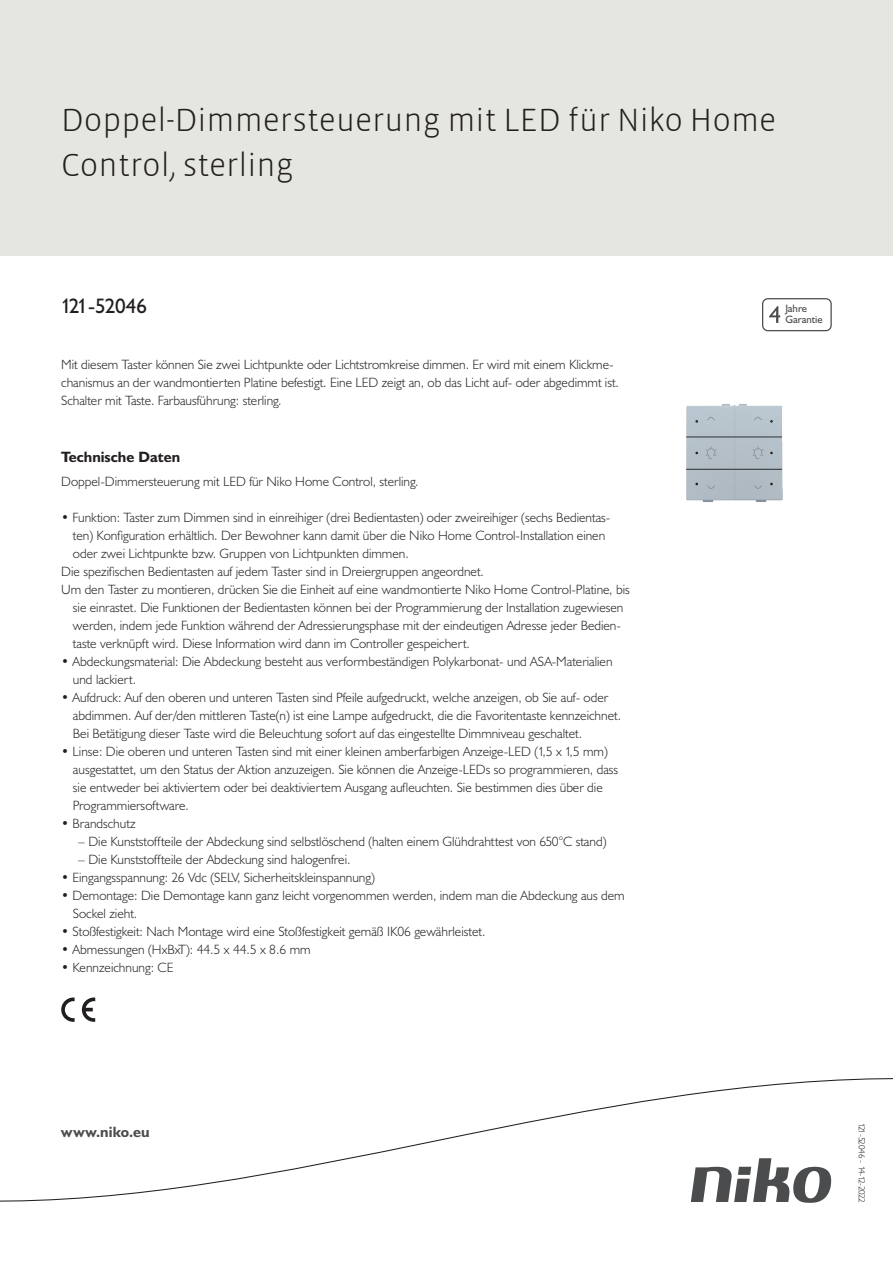
<style>
.page{position:relative;width:893px;height:1263px;background:#fff}
.page>*{position:absolute;margin:0;border:0;box-sizing:border-box;transform-origin:0 0}
.Title_datasheets{font:300 33px/45px "Vista Sans";color:#231f20}
.Article_number{font:21px "Humanist 521 BT";letter-spacing:-.03em;color:#231f20}
.Titles_parts{font:700 15px "Humanist 521 BT";color:#231f20}
.titel_afbeelding{font:700 15px "Humanist 521 BT";letter-spacing:.005em;color:#4b4c4d}
.USP_Bullets{font:300 13.5px/18px "Humanist 521 BT";color:#231f20}
.Platte_tekst_CAB{font:300 13.5px/18px "Humanist 521 BT";color:#231f20}
.USP_Bullets_level_2{font:300 13.5px "Humanist 521 BT";color:#231f20}
.t1{font:10.8px/10.8px "Humanist 521 BT";color:#4b4c4d}
.Revision{font:300 9px "Humanist 521 BT";letter-spacing:-.05em;color:#231f20}
</style>
<div class="page">
<div style="left:0;top:0;width:893px;height:255px;background:#e6e6e0"></div>
<svg style="left:82px;top:997px;width:13px;height:25px"></svg>
<svg style="left:61px;top:997px;width:14px;height:25px"></svg>
<svg style="left:762px;top:298px;width:70px;height:33px"></svg>
<svg style="left:0;top:1078px;width:893px;height:125px"></svg>
<img style="left:686px;top:404px;width:97px;height:98px">
<p class="Title_datasheets" style="left:61px;top:98px;width:717px">Doppel-Dimmersteuerung mit LED für Niko Home<br>Control, sterling</p>
<p class="Article_number" style="left:61px;top:293px;width:87px">121-52046</p>
<p class="t1" style="left:785px;top:303px;width:39px">Jahre<br>Garantie</p>
<p class="Platte_tekst_CAB" style="left:61px;top:355px;width:559px">Mit diesem Taster können Sie zwei Lichtpunkte oder Lichtstromkreise dimmen. Er wird mit einem Klickme&shy;chanismus an der wandmontierten Platine befestigt. Eine LED zeigt an, ob das Licht auf- oder abgedimmt ist.<br>Schalter mit Taste. Farbausführung: sterling.</p>
<p class="Titles_parts" style="left:61px;top:447px;width:120px">Technische Daten</p>
<p class="Platte_tekst_CAB" style="left:61px;top:472px;width:359px">Doppel-Dimmersteuerung mit LED für Niko Home Control, sterling.</p>
<p class="USP_Bullets" style="left:73px;top:508px;width:539px;text-indent:-12px">• Funktion: Taster zum Dimmen sind in einreihiger (drei Bedientasten) oder zweireihiger (sechs Bedientas&shy;ten) Konfiguration erhältlich. Der Bewohner kann damit über die Niko Home Control-Installation einen oder zwei Lichtpunkte bzw. Gruppen von Lichtpunkten dimmen.</p>
<p class="USP_Bullets" style="left:61px;top:562px;width:424px">Die spezifischen Bedientasten auf jedem Taster sind in Dreiergruppen angeordnet.</p>
<p class="USP_Bullets" style="left:73px;top:580px;width:558px;text-indent:-12px">Um den Taster zu montieren, drücken Sie die Einheit auf eine wandmontierte Niko Home Control-Platine, bis sie einrastet. Die Funktionen der Bedientasten können bei der Programmierung der Installation zugewiesen werden, indem jede Funktion während der Adressierungsphase mit der eindeutigen Adresse jeder Bedien&shy;taste verknüpft wird. Diese Information wird dann im Controller gespeichert.</p>
<p class="USP_Bullets" style="left:73px;top:652px;width:541px;text-indent:-12px">• Abdeckungsmaterial: Die Abdeckung besteht aus verformbeständigen Polykarbonat- und ASA-Materialien und lackiert.</p>
<p class="USP_Bullets" style="left:73px;top:688px;width:550px;text-indent:-12px">• Aufdruck: Auf den oberen und unteren Tasten sind Pfeile aufgedruckt, welche anzeigen, ob Sie auf- oder abdimmen. Auf der/den mittleren Taste(n) ist eine Lampe aufgedruckt, die die Favoritentaste kennzeichnet.<br>Bei Betätigung dieser Taste wird die Beleuchtung sofort auf das eingestellte Dimmniveau geschaltet.</p>
<p class="USP_Bullets" style="left:73px;top:742px;width:547px;text-indent:-12px">• Linse: Die oberen und unteren Tasten sind mit einer kleinen amberfarbigen Anzeige-LED (1,5 x 1,5 mm) ausgestattet, um den Status der Aktion anzuzeigen. Sie können die Anzeige-LEDs so programmieren, dass sie entweder bei aktiviertem oder bei deaktiviertem Ausgang aufleuchten. Sie bestimmen dies über die Programmiersoftware.</p>
<p class="USP_Bullets" style="left:61px;top:814px;width:76px">• Brandschutz</p>
<p class="USP_Bullets_level_2" style="left:78px;top:833px;width:530px">– Die Kunststoffteile der Abdeckung sind selbstlöschend (halten einem Glühdrahttest von 650°C stand)</p>
<p class="USP_Bullets_level_2" style="left:78px;top:851px;width:274px">– Die Kunststoffteile der Abdeckung sind halogenfrei.</p>
<p class="USP_Bullets" style="left:61px;top:868px;width:315px">• Eingangsspannung: 26 Vdc (SELV, Sicherheitskleinspannung)</p>
<p class="USP_Bullets" style="left:73px;top:886px;width:553px;text-indent:-12px">• Demontage: Die Demontage kann ganz leicht vorgenommen werden, indem man die Abdeckung aus dem<br>Sockel zieht.</p>
<p class="USP_Bullets" style="left:61px;top:922px;width:426px">• Stoßfestigkeit: Nach Montage wird eine Stoßfestigkeit gemäß IK06 gewährleistet.</p>
<p class="USP_Bullets" style="left:61px;top:940px;width:251px">• Abmessungen (HxBxT): 44.5 x 44.5 x 8.6 mm</p>
<p class="USP_Bullets" style="left:61px;top:958px;width:114px">• Kennzeichnung: CE</p>
<p class="titel_afbeelding" style="left:61px;top:1122px;width:90px">www.niko.eu</p>
<p class="Revision" style="left:868px;top:1123px;width:81px;rotate:90deg">121-52046 - 14-12-2022</p>
</div>
